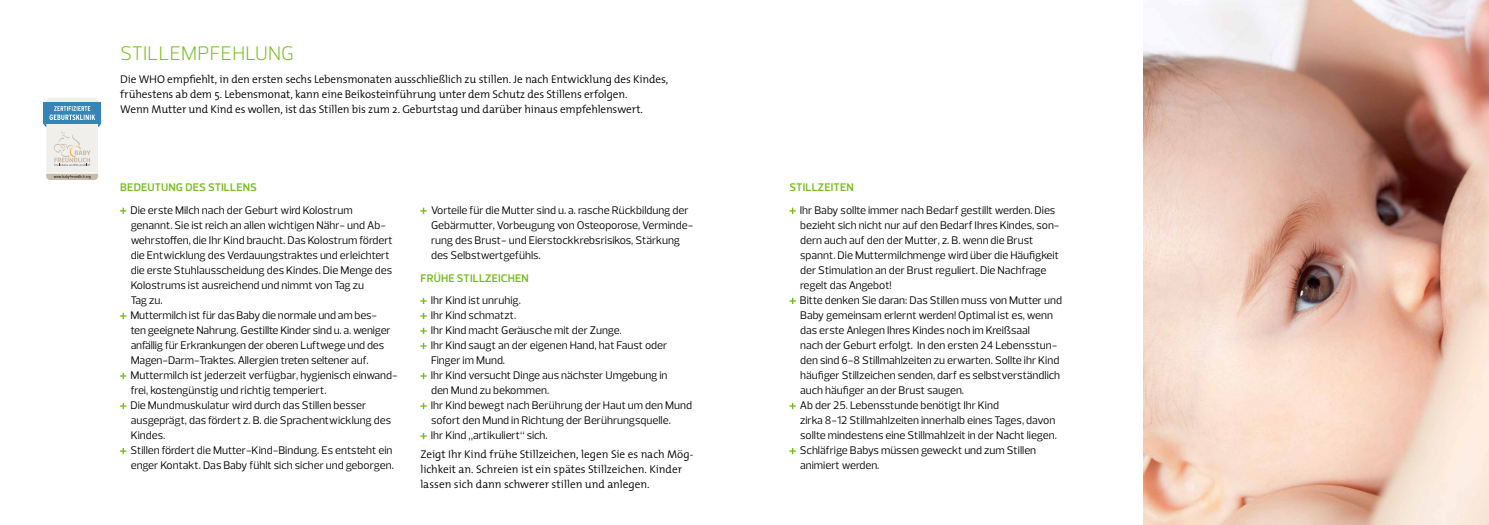
<style>
.page{position:relative;width:1489px;height:525px;background:#fff}
.page>*{position:absolute;margin:0;border:0;box-sizing:border-box;transform-origin:0 0}
.t1{font:300 20px "Prelo";letter-spacing:.015em;color:#77bc1f}
.t2{font:11.25px/15px "Prelo";color:#000}
.t3{font:300 11.25px/15px "The Mix";letter-spacing:-.01em;color:#000}
.t4{font:600 11.25px "Prelo";letter-spacing:.015em;color:#77bc1f}
.s1{font-size:10px}
</style>
<div class="page">
<img style="left:1143px;top:0;width:345px;height:524px">
<svg style="left:43px;top:98px;width:58px;height:82px;background:#c0d1d8"></svg>
<svg style="left:120px;top:207px;width:6px;height:7px"></svg>
<svg style="left:120px;top:312px;width:6px;height:7px"></svg>
<svg style="left:120px;top:372px;width:6px;height:7px"></svg>
<svg style="left:120px;top:402px;width:6px;height:7px"></svg>
<svg style="left:120px;top:448px;width:6px;height:6px"></svg>
<svg style="left:789px;top:207px;width:6px;height:7px"></svg>
<svg style="left:789px;top:297px;width:6px;height:7px"></svg>
<svg style="left:789px;top:402px;width:6px;height:7px"></svg>
<svg style="left:789px;top:448px;width:6px;height:6px"></svg>
<svg style="left:420px;top:207px;width:6px;height:7px"></svg>
<svg style="left:420px;top:297px;width:6px;height:7px"></svg>
<svg style="left:420px;top:312px;width:6px;height:7px"></svg>
<svg style="left:420px;top:327px;width:6px;height:7px"></svg>
<svg style="left:420px;top:342px;width:6px;height:7px"></svg>
<svg style="left:420px;top:372px;width:6px;height:7px"></svg>
<svg style="left:420px;top:402px;width:6px;height:7px"></svg>
<svg style="left:420px;top:432px;width:6px;height:7px"></svg>
<h1 class="t1" style="left:120px;top:41px;width:175px">STILLEMPFEHLUNG</h1>
<p class="t3" style="left:120px;top:71px;width:549px">Die WHO empfiehlt, in den ersten sechs Lebensmonaten ausschließlich zu stillen. Je nach Entwicklung des Kindes, frühestens ab dem 5. Lebensmonat, kann eine Beikosteinführung unter dem Schutz des Stillens erfolgen.<br>Wenn Mutter und Kind es wollen, ist das Stillen bis zum 2. Geburtstag und darüber hinaus empfehlenswert.</p>
<p class="t4" style="left:120px;top:181px;width:138px">BEDEUTUNG DES STILLENS</p>
<p class="t2" style="left:130px;top:203px;width:269px">Die erste Milch nach der Geburt wird Kolostrum<br>genannt. Sie ist reich an allen wichtigen Nähr- und Ab&shy;wehrstoffen, die Ihr Kind braucht. Das Kolostrum fördert die Entwicklung des Verdauungstraktes und erleichtert die erste Stuhlausscheidung des Kindes. Die Menge des Kolostrums ist ausreichend und nimmt von Tag zu<br>Tag zu.<br>Muttermilch ist für das Baby die normale und am bes-<br>ten geeignete Nahrung. Gestillte Kinder sind u. a. weniger anfällig für Erkrankungen der oberen Luftwege und des Magen-Darm-Traktes. Allergien treten seltener auf.<br>Muttermilch ist jederzeit verfügbar, hygienisch einwand&shy;frei, kostengünstig und richtig temperiert.<br>Die Mundmuskulatur wird durch das Stillen besser ausgeprägt, das fördert z. B. die Sprachentwicklung des Kindes.<br>Stillen fördert die Mutter-Kind-Bindung. Es entsteht ein enger Kontakt. Das Baby fühlt sich sicher und geborgen.</p>
<p class="t2" style="left:431px;top:203px;width:264px">Vorteile für die Mutter sind u. a. rasche Rückbildung der Gebärmutter, Vorbeugung von Osteoporose, Verminde&shy;rung des Brust- und Eierstockkrebsrisikos, Stärkung des Selbstwertgefühls.</p>
<p class="t4" style="left:420px;top:271px;width:110px">FRÜHE STILLZEICHEN</p>
<p class="t2" style="left:431px;top:293px;width:263px">Ihr Kind ist unruhig.<br>Ihr Kind schmatzt.<br>Ihr Kind macht Geräusche mit der Zunge<span class="s1">.<br></span>Ihr Kind saugt an der eigenen Hand, hat Faust oder Finger im Mund.<br>Ihr Kind versucht Dinge aus nächster Umgebung in<br>den Mund zu bekommen.<br>Ihr Kind bewegt nach Berührung der Haut um den Mund sofort den Mund in Richtung der Berührungsquelle.<br>Ihr Kind „artikuliert“ sich.</p>
<p class="t3" style="left:420px;top:446px;width:274px">Zeigt Ihr Kind frühe Stillzeichen, legen Sie es nach Mög&shy;lichkeit an. Schreien ist ein spätes Stillzeichen. Kinder lassen sich dann schwerer stillen und anlegen.</p>
<p class="t4" style="left:789px;top:181px;width:66px">STILLZEITEN</p>
<p class="t2" style="left:799px;top:203px;width:264px">Ihr Baby sollte immer nach Bedarf gestillt werden. Dies bezieht sich nicht nur auf den Bedarf Ihres Kindes, son&shy;dern auch auf den der Mutter, z. B. wenn die Brust spannt. Die Muttermilchmenge wird über die Häufigkeit der Stimulation an der Brust reguliert. Die Nachfrage regelt das Angebot!<br>Bitte denken Sie daran: Das Stillen muss von Mutter und Baby gemeinsam erlernt werden! Optimal ist es, wenn das erste Anlegen Ihres Kindes noch im Kreißsaal<br>nach der Geburt erfolgt. In den ersten 24 Lebensstun&shy;den sind 6-8 Stillmahlzeiten zu erwarten. Sollte ihr Kind häufiger Stillzeichen senden, darf es selbstverständlich auch häufiger an der Brust saugen.<br>Ab der 25. Lebensstunde benötigt Ihr Kind<br>zirka 8-12 Stillmahlzeiten innerhalb eines Tages, davon sollte mindestens eine Stillmahlzeit in der Nacht liegen.<br>Schläfrige Babys müssen geweckt und zum Stillen animiert werden.</p>
</div>
